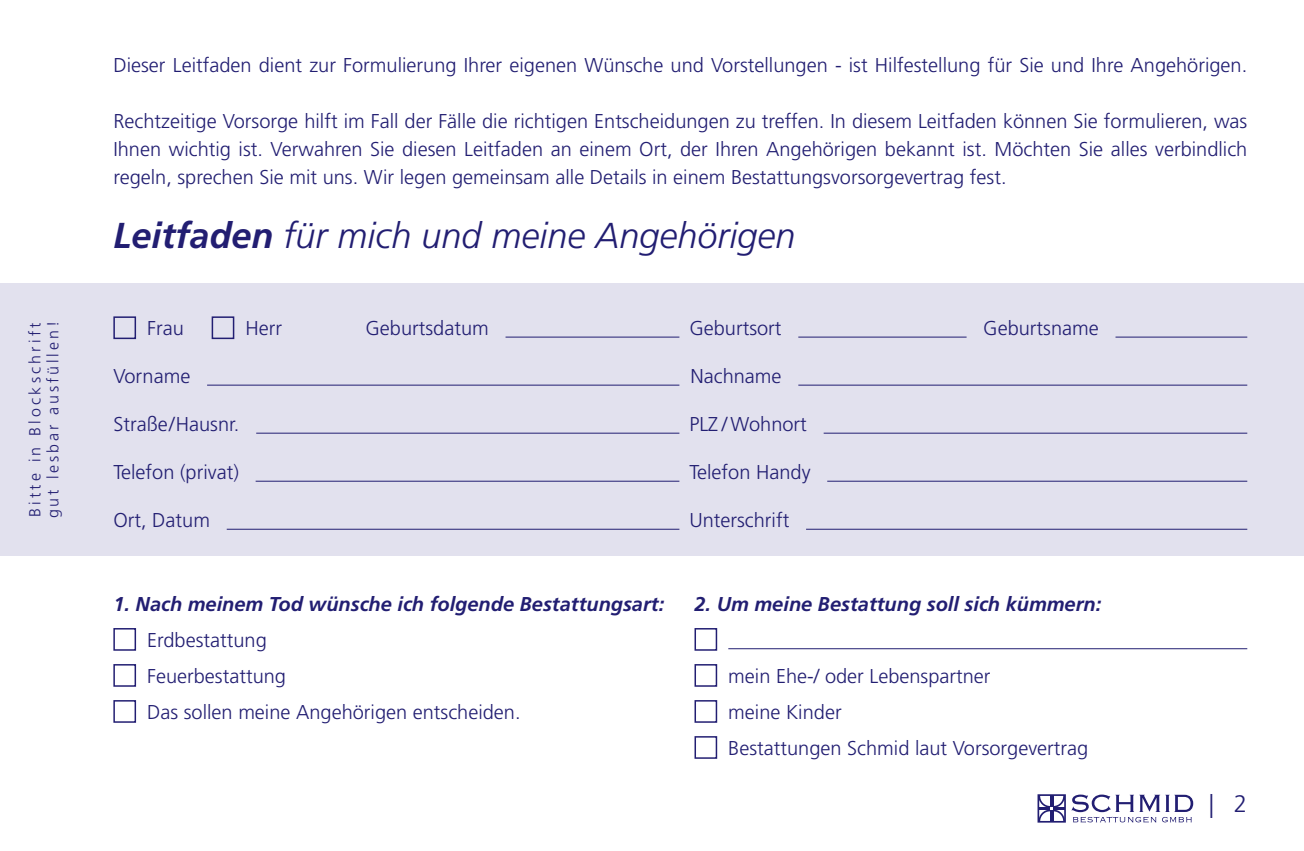
<style>
.page{position:relative;width:1304px;height:851px;background:#fff}
.page>*{position:absolute;margin:0;border:0;box-sizing:border-box;transform-origin:0 0}
.t1{font:italic 300 36px "Frutiger";color:#221e72}
.t2{font:300 24px "Frutiger";color:#221e72}
.t3{font:300 20px/36px "Frutiger";color:#221e72}
.t4{font:italic 700 20px "Frutiger";color:#221e72}
.t5{font:300 16px/18px "Frutiger";letter-spacing:.2em;color:#221e72}
.s1{font-weight:700}
</style>
<div class="page">
<svg style="left:1037px;top:794px;width:156px;height:29px"></svg>
<div style="left:0;top:283px;width:1304px;height:273px;background:#e2e1ee"></div>
<hr style="left:506px;top:336px;width:173px;height:1px;background:#221e72">
<hr style="left:798px;top:336px;width:169px;height:1px;background:#221e72">
<hr style="left:1115px;top:336px;width:132px;height:1px;background:#221e72">
<hr style="left:207px;top:384px;width:472px;height:1px;background:#221e72">
<hr style="left:798px;top:384px;width:449px;height:1px;background:#221e72">
<hr style="left:256px;top:432px;width:423px;height:1px;background:#221e72">
<hr style="left:824px;top:432px;width:423px;height:1px;background:#221e72">
<hr style="left:256px;top:480px;width:423px;height:1px;background:#221e72">
<hr style="left:827px;top:480px;width:420px;height:1px;background:#221e72">
<hr style="left:227px;top:528px;width:452px;height:1px;background:#221e72">
<hr style="left:806px;top:528px;width:441px;height:1px;background:#221e72">
<div style="left:113px;top:316px;width:23px;height:23px;border:2px solid #221e72"></div>
<div style="left:212px;top:316px;width:22px;height:23px;border:2px solid #221e72"></div>
<div style="left:113px;top:628px;width:23px;height:22px;border:2px solid #221e72"></div>
<div style="left:113px;top:664px;width:23px;height:22px;border:2px solid #221e72"></div>
<div style="left:113px;top:700px;width:23px;height:22px;border:2px solid #221e72"></div>
<hr style="left:728px;top:648px;width:519px;height:1px;background:#221e72">
<div style="left:694px;top:628px;width:23px;height:22px;border:2px solid #221e72"></div>
<div style="left:694px;top:664px;width:23px;height:22px;border:2px solid #221e72"></div>
<div style="left:694px;top:700px;width:23px;height:22px;border:2px solid #221e72"></div>
<div style="left:694px;top:736px;width:23px;height:22px;border:2px solid #221e72"></div>
<p class="t3" style="left:113px;top:47px;width:1135px">Dieser Leitfaden dient zur Formulierung Ihrer eigenen Wünsche und Vorstellungen - ist Hilfestellung für Sie und Ihre Angehörigen.</p>
<p class="t3" style="left:113px;top:107px;width:1135px;line-height:28px;text-align:justify">Rechtzeitige Vorsorge hilft im Fall der Fälle die richtigen Entscheidungen zu treffen. In diesem Leitfaden können Sie formulieren, was Ihnen wichtig ist. Verwahren Sie diesen Leitfaden an einem Ort, der Ihren Angehörigen bekannt ist. Möchten Sie alles verbindlich regeln, sprechen Sie mit uns. Wir legen gemeinsam alle Details in einem Bestattungsvorsorgevertrag fest.</p>
<h1 class="t1" style="left:113px;top:215px;width:684px"><span class="s1">Leitfaden</span> für mich und meine Angehörigen</h1>
<p class="t5" style="left:26px;top:518px;width:199px;rotate:-90deg">Bitte in Blockschrift gut lesbar ausfüllen!</p>
<p class="t3" style="left:147px;top:310px;width:38px">Frau</p>
<p class="t3" style="left:245px;top:310px;width:38px">Herr</p>
<p class="t3" style="left:365px;top:310px;width:125px">Geburtsdatum</p>
<p class="t3" style="left:689px;top:310px;width:94px">Geburtsort</p>
<p class="t3" style="left:983px;top:310px;width:117px">Geburtsname</p>
<p class="t3" style="left:113px;top:358px;width:79px">Vorname</p>
<p class="t3" style="left:690px;top:358px;width:93px">Nachname</p>
<p class="t3" style="left:113px;top:406px;width:128px">Straße/Hausnr.</p>
<p class="t3" style="left:689px;top:406px;width:119px">PLZ / Wohnort</p>
<p class="t3" style="left:113px;top:454px;width:127px">Telefon (privat)</p>
<p class="t3" style="left:689px;top:454px;width:123px">Telefon Handy</p>
<p class="t3" style="left:113px;top:502px;width:98px">Ort, Datum</p>
<p class="t3" style="left:689px;top:502px;width:101px">Unterschrift</p>
<p class="t4" style="left:113px;top:592px;width:552px">1. Nach meinem Tod wünsche ich folgende Bestattungsart:</p>
<p class="t3" style="left:147px;top:622px;width:375px">Erdbestattung<br>Feuerbestattung<br>Das sollen meine Angehörigen entscheiden.</p>
<p class="t4" style="left:694px;top:592px;width:408px">2. Um meine Bestattung soll sich kümmern:</p>
<p class="t3" style="left:728px;top:658px;width:362px">mein Ehe-/ oder Lebenspartner<br>meine Kinder<br>Bestattungen Schmid laut Vorsorgevertrag</p>
<p class="t2" style="left:1209px;top:790px;width:40px">| 2</p>
</div>
